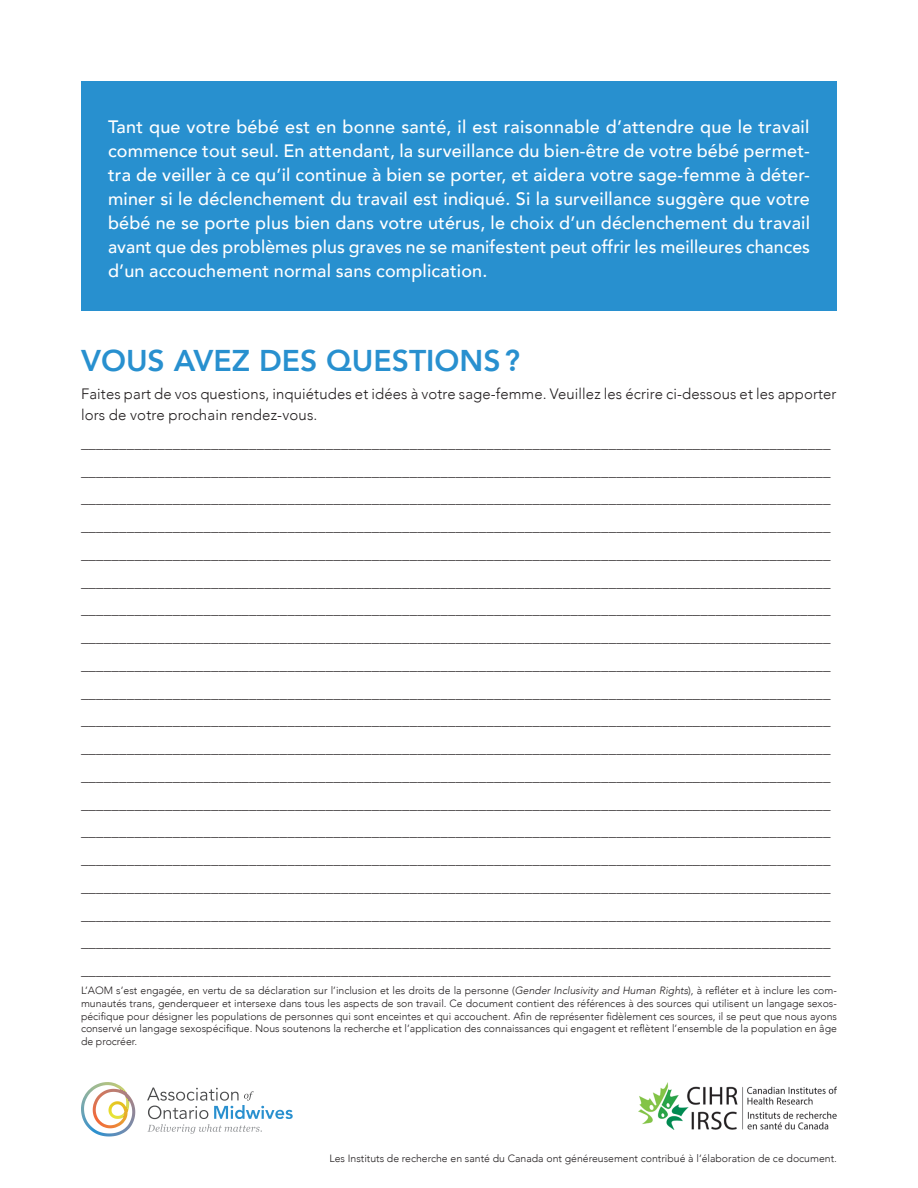
<style>
.page{position:relative;width:918px;height:1188px;background:#fff}
.page>*{position:absolute;margin:0;border:0;box-sizing:border-box;transform-origin:0 0}
.Subhead{font:800 30px "Avenir";color:#2890cf}
.body_text{font:500 18px/24px "Avenir";letter-spacing:.01em;color:#fff;text-align:justify}
.body_text-2{font:300 15px/21px "Avenir";letter-spacing:.01em;color:#231f20}
.t1{font:300 10.5px/12.6px "Avenir";color:#231f20;text-align:justify}
.s1{font-style:italic}
</style>
<div class="page">
<img style="left:639px;top:1083px;width:197px;height:46px">
<svg style="left:147px;top:1088px;width:146px;height:46px"></svg>
<svg style="left:81px;top:1082px;width:54px;height:55px"></svg>
<div style="left:81px;top:81px;width:756px;height:229px;background:#2890cf"></div>
<p class="body_text" style="left:108px;top:114px;width:704px">Tant que votre bébé est en bonne santé, il est raisonnable d’attendre que le travail commence tout seul. En attendant, la surveillance du bien-être de votre bébé permet&shy;tra de veiller à ce qu’il continue à bien se porter, et aidera votre sage-femme à déter&shy;miner si le déclenchement du travail est indiqué. Si la surveillance suggère que votre bébé ne se porte plus bien dans votre utérus, le choix d’un déclenchement du travail avant que des problèmes plus graves ne se manifestent peut offrir les meilleures chances d’un accouchement normal sans complication.</p>
<p class="Subhead" style="left:81px;top:338px;width:441px">VOUS AVEZ DES QUESTIONS?</p>
<p class="body_text-2" style="left:81px;top:383px;width:757px">Faites part de vos questions, inquiétudes et idées à votre sage-femme. Veuillez les écrire ci-dessous et les apporter lors de votre prochain rendez-vous.</p>
<p class="body_text-2" style="left:81px;top:432px;width:751px">__________________________________________________________________________________________________</p>
<p class="body_text-2" style="left:81px;top:460px;width:751px">__________________________________________________________________________________________________</p>
<p class="body_text-2" style="left:81px;top:488px;width:751px">__________________________________________________________________________________________________</p>
<p class="body_text-2" style="left:81px;top:515px;width:751px">__________________________________________________________________________________________________</p>
<p class="body_text-2" style="left:81px;top:543px;width:751px">__________________________________________________________________________________________________</p>
<p class="body_text-2" style="left:81px;top:571px;width:751px">__________________________________________________________________________________________________</p>
<p class="body_text-2" style="left:81px;top:599px;width:751px">__________________________________________________________________________________________________</p>
<p class="body_text-2" style="left:81px;top:626px;width:751px">__________________________________________________________________________________________________</p>
<p class="body_text-2" style="left:81px;top:654px;width:751px">__________________________________________________________________________________________________</p>
<p class="body_text-2" style="left:81px;top:682px;width:751px">__________________________________________________________________________________________________</p>
<p class="body_text-2" style="left:81px;top:710px;width:751px">__________________________________________________________________________________________________</p>
<p class="body_text-2" style="left:81px;top:737px;width:751px">__________________________________________________________________________________________________</p>
<p class="body_text-2" style="left:81px;top:765px;width:751px">__________________________________________________________________________________________________</p>
<p class="body_text-2" style="left:81px;top:793px;width:751px">__________________________________________________________________________________________________</p>
<p class="body_text-2" style="left:81px;top:821px;width:751px">__________________________________________________________________________________________________</p>
<p class="body_text-2" style="left:81px;top:848px;width:751px">__________________________________________________________________________________________________</p>
<p class="body_text-2" style="left:81px;top:876px;width:751px">__________________________________________________________________________________________________</p>
<p class="body_text-2" style="left:81px;top:904px;width:751px">__________________________________________________________________________________________________</p>
<p class="body_text-2" style="left:81px;top:932px;width:751px">__________________________________________________________________________________________________</p>
<p class="body_text-2" style="left:81px;top:959px;width:751px">__________________________________________________________________________________________________</p>
<p class="t1" style="left:81px;top:984px;width:758px">L’AOM s’est engagée, en vertu de sa déclaration sur l’inclusion et les droits de la personne (<span class="s1">Gender Inclusivity and Human Rights</span>), à refléter et à inclure les com&shy;munautés trans, genderqueer et intersexe dans tous les aspects de son travail. Ce document contient des références à des sources qui utilisent un langage sexos&shy;pécifique pour désigner les populations de personnes qui sont enceintes et qui accouchent. Afin de représenter fidèlement ces sources, il se peut que nous ayons conservé un langage sexospécifique. Nous soutenons la recherche et l’application des connaissances qui engagent et reflètent l’ensemble de la population en âge de procréer.</p>
<p class="t1" style="left:330px;top:1152px;width:509px">Les Instituts de recherche en santé du Canada ont généreusement contribué à l’élaboration de ce document.</p>
</div>
